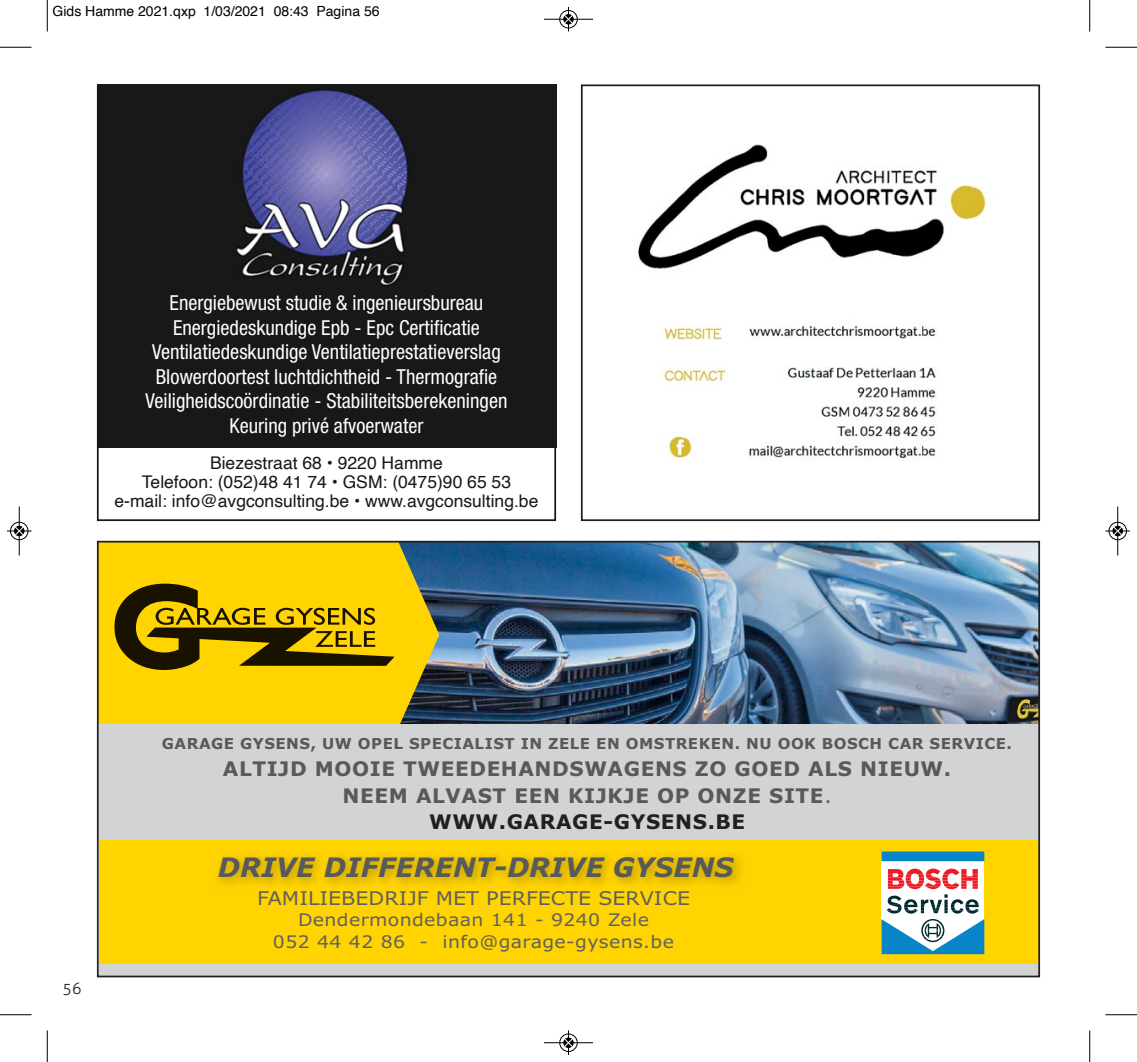
<style>
.page{position:relative;width:1137px;height:1062px;background:#fff}
.page>*{position:absolute;margin:0;border:0;box-sizing:border-box;transform-origin:0 0}
.t1{font:italic 700 26.78px "Verdana";color:#58595b}
.t2{font:condensed 20.65px "Helvetica Neue";color:#fff}
.t3{font:700 20.12px/26.6px "Verdana";letter-spacing:.03em;color:#58595b;text-align:center}
.t4{font:18.9px "Verdana";color:#5f6062;scale:1.09 1}
.t5{font:17.5px "Helvetica";color:#181818}
.t6{font:17.32px/21.7px "Verdana";letter-spacing:.02em;color:#5f6062;text-align:center;scale:1.09 1}
.t7{font:300 15.75px "Aller";color:#231f20}
.t8{font:700 15.05px "Verdana";letter-spacing:.03em;color:#58595b}
.t9{font:14px "Helvetica";color:#000}
.s1{font-weight:400}
.s2{color:#231f20}
</style>
<div class="page">
<div style="left:97px;top:84px;width:459px;height:364px;background:#181818"></div>
<img style="left:236px;top:89px;width:172px;height:197px">
<img style="left:638px;top:144px;width:350px;height:315px">
<div style="left:581px;top:84px;width:458px;height:437px;border:2px solid #231f20"></div>
<div style="left:99px;top:700px;width:939px;height:275px;background:#d1d3d4"></div>
<div style="left:99px;top:542px;width:789px;height:181px;background:#ffd400"></div>
<img style="left:399px;top:544px;width:637px;height:179px">
<svg style="left:114px;top:584px;width:280px;height:86px"></svg>
<div style="left:99px;top:841px;width:939px;height:123px;background:#ffd400"></div>
<svg style="left:881px;top:851px;width:103px;height:103px;background:#a4b6ca"></svg>
<img style="left:218px;top:855px;width:523px;height:30px">
<div style="left:97px;top:541px;width:942px;height:436px;border:2px solid #231f20"></div>
<hr style="left:47px;top:0;width:1px;height:32px;background:#000">
<hr style="left:0;top:47px;width:32px;height:1px;background:#000">
<hr style="left:1089px;top:0;width:1px;height:32px;background:#000">
<hr style="left:1105px;top:47px;width:31px;height:1px;background:#000">
<hr style="left:47px;top:1030px;width:1px;height:32px;background:#000">
<hr style="left:0;top:1014px;width:32px;height:1px;background:#000">
<hr style="left:1089px;top:1030px;width:1px;height:32px;background:#000">
<hr style="left:1105px;top:1014px;width:31px;height:1px;background:#000">
<div style="left:559px;top:10px;width:18px;height:19px;border:1px solid #fff;border-radius:50%"></div>
<hr style="left:544px;top:19px;width:49px;height:1px;background:#000">
<div style="left:559px;top:10px;width:18px;height:18px;border:1px solid #000;border-radius:50%"></div>
<svg style="left:564px;top:7px;width:9px;height:25px"></svg>
<div style="left:559px;top:1033px;width:18px;height:19px;border:1px solid #fff;border-radius:50%"></div>
<hr style="left:544px;top:1042px;width:49px;height:1px;background:#000">
<div style="left:559px;top:1034px;width:18px;height:18px;border:1px solid #000;border-radius:50%"></div>
<svg style="left:564px;top:1030px;width:9px;height:25px"></svg>
<div style="left:10px;top:522px;width:19px;height:18px;border:1px solid #fff;border-radius:50%"></div>
<hr style="left:19px;top:506px;width:1px;height:49px;background:#000">
<div style="left:10px;top:522px;width:18px;height:18px;border:1px solid #000;border-radius:50%"></div>
<svg style="left:7px;top:526px;width:25px;height:9px"></svg>
<hr style="left:1117px;top:506px;width:1px;height:49px;background:#000">
<div style="left:1108px;top:522px;width:18px;height:18px;border:1px solid #000;border-radius:50%"></div>
<svg style="left:1105px;top:526px;width:24px;height:9px"></svg>
<p class="t9" style="left:52px;top:5px;width:328px">Gids Hamme 2021.qxp 1/03/2021 08:43 Pagina 56</p>
<p class="t2" style="left:169px;top:296px;width:315px">Energiebewust studie &amp; ingenieursbureau</p>
<p class="t2" style="left:173px;top:320px;width:308px">Energiedeskundige Epb - Epc Certificatie</p>
<p class="t2" style="left:152px;top:345px;width:350px">Ventilatiedeskundige Ventilatieprestatieverslag</p>
<p class="t2" style="left:156px;top:369px;width:343px">Blowerdoortest luchtdichtheid - Thermografie</p>
<p class="t2" style="left:145px;top:394px;width:363px">Veiligheidscoördinatie - Stabiliteitsberekeningen</p>
<p class="t2" style="left:229px;top:418px;width:195px">Keuring privé afvoerwater</p>
<p class="t5" style="left:210px;top:455px;width:234px">Biezestraat 68 • 9220 Hamme</p>
<p class="t5" style="left:142px;top:474px;width:370px">Telefoon: (052)48 41 74 • GSM: (0475)90 65 53</p>
<p class="t5" style="left:114px;top:494px;width:425px">e-mail: info@avgconsulting.be • www.avgconsulting.be</p>
<p class="t8" style="left:162px;top:735px;width:851px">GARAGE GYSENS, UW OPEL SPECIALIST IN ZELE EN OMSTREKEN. NU OOK BOSCH CAR SERVICE.</p>
<p class="t3" style="left:223px;top:756px;width:729px">ALTIJD MOOIE TWEEDEHANDSWAGENS ZO GOED ALS NIEUW.<br>NEEM ALVAST EEN KIJKJE OP ONZE SITE<span class="s1">.<br></span><span class="s2">WWW.GARAGE-GYSENS.BE</span></p>
<p class="t1" style="left:218px;top:852px;width:517px">DRIVE DIFFERENT-DRIVE GYSENS</p>
<p class="t7" style="left:63px;top:979px;width:20px">56</p>
<p class="t4" style="left:257px;top:890px;width:399px">FAMILIEBEDRIJF MET PERFECTE SERVICE</p>
<p class="t6" style="left:273px;top:911px;width:369px">Dendermondebaan 141 - 9240 Zele<br>052 44 42 86 - info@garage-gysens.be</p>
</div>
